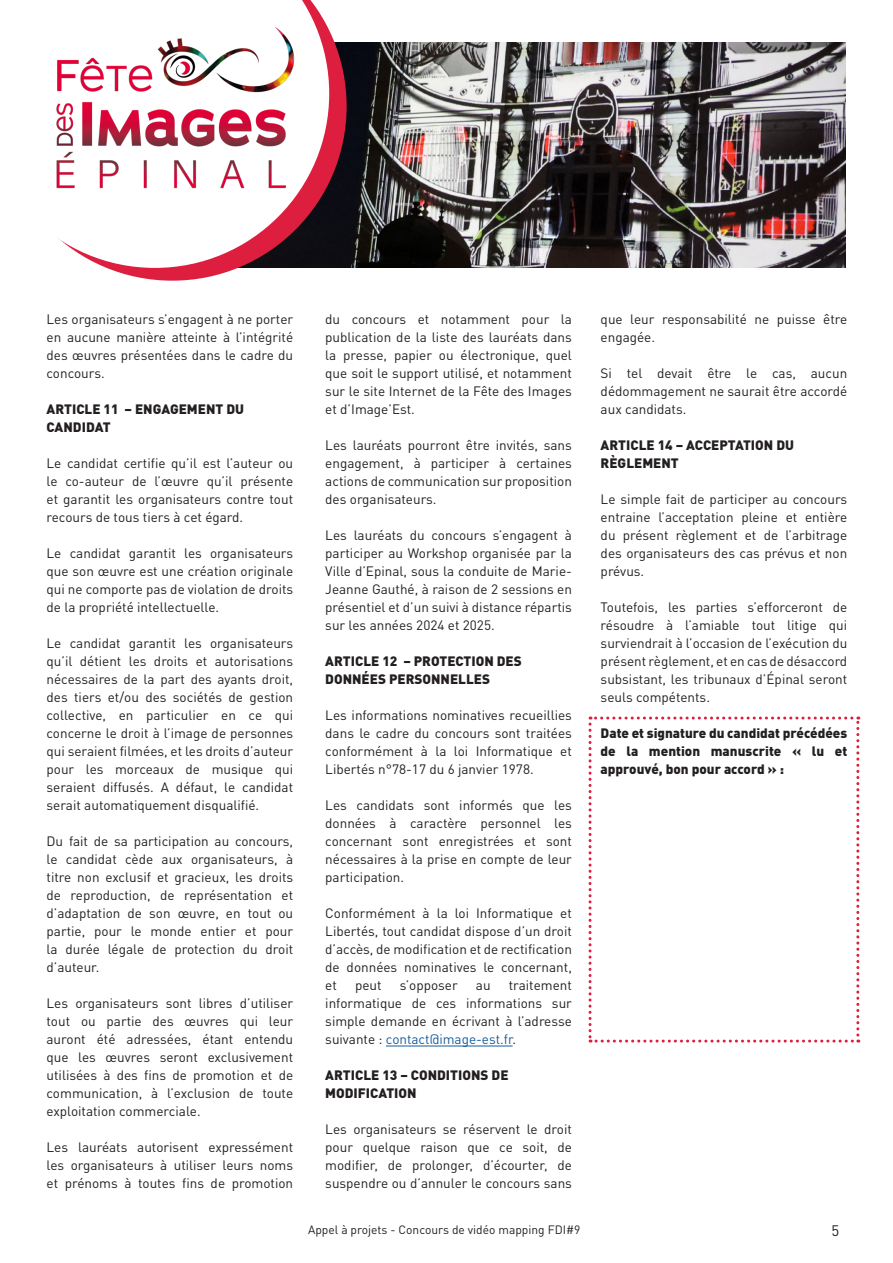
<style>
.page{position:relative;width:893px;height:1263px;background:#fff}
.page>*{position:absolute;margin:0;border:0;box-sizing:border-box;transform-origin:0 0}
.t1{font:15px "DINOT";color:#231f20}
.t2{font:13.5px/18px "DINOT";color:#231f20;text-align:justify}
.t3{font:900 13.5px/18px "DINOT";color:#231f20}
.t4{font:12px "DINOT";color:#231f20}
.s1{color:#175d9e}
</style>
<div class="page">
<hr style="left:386px;top:1046px;width:127px;height:1px;background:#175d9e">
<img style="left:347px;top:43px;width:498px;height:224px">
<svg style="left:107px;top:30px;width:240px;height:251px"></svg>
<img style="left:56px;top:0;width:273px;height:268px">
<svg style="left:589px;top:716px;width:270px;height:326px"></svg>
<p class="t2" style="left:47px;top:310px;width:248px">Les organisateurs s’engagent à ne porter en aucune manière atteinte à l’intégrité des œuvres présentées dans le cadre du concours.</p>
<p class="t3" style="left:47px;top:400px;width:199px">ARTICLE 11 – ENGAGEMENT DU<br>CANDIDAT</p>
<p class="t2" style="left:47px;top:454px;width:248px">Le candidat certifie qu’il est l’auteur ou le co-auteur de l’œuvre qu’il présente et garantit les organisateurs contre tout recours de tous tiers à cet égard.</p>
<p class="t2" style="left:47px;top:544px;width:248px">Le candidat garantit les organisateurs que son œuvre est une création originale qui ne comporte pas de violation de droits de la propriété intellectuelle.</p>
<p class="t2" style="left:47px;top:634px;width:248px">Le candidat garantit les organisateurs qu’il détient les droits et autorisations nécessaires de la part des ayants droit, des tiers et/ou des sociétés de gestion collective, en particulier en ce qui concerne le droit à l’image de personnes qui seraient filmées, et les droits d’auteur pour les morceaux de musique qui seraient diffusés. A défaut, le candidat serait automatiquement disqualifié.</p>
<p class="t2" style="left:47px;top:832px;width:248px">Du fait de sa participation au concours, le candidat cède aux organisateurs, à titre non exclusif et gracieux, les droits de reproduction, de représentation et d’adaptation de son œuvre, en tout ou partie, pour le monde entier et pour la durée légale de protection du droit d’auteur.</p>
<p class="t2" style="left:47px;top:994px;width:248px">Les organisateurs sont libres d’utiliser tout ou partie des œuvres qui leur auront été adressées, étant entendu que les œuvres seront exclusivement utilisées à des fins de promotion et de communication, à l’exclusion de toute exploitation commerciale.</p>
<p class="t2" style="left:47px;top:1138px;width:248px">Les lauréats autorisent expressément les organisateurs à utiliser leurs noms et prénoms à toutes fins de promotion</p>
<p class="t2" style="left:325px;top:310px;width:248px">du concours et notamment pour la publication de la liste des lauréats dans la presse, papier ou électronique, quel que soit le support utilisé, et notamment sur le site Internet de la Fête des Images et d’Image’Est.</p>
<p class="t2" style="left:325px;top:436px;width:248px">Les lauréats pourront être invités, sans engagement, à participer à certaines actions de communication sur proposition des organisateurs.</p>
<p class="t2" style="left:325px;top:526px;width:248px">Les lauréats du concours s’engagent à participer au Workshop organisée par la Ville d’Epinal, sous la conduite de Marie-Jeanne Gauthé, à raison de 2 sessions en présentiel et d’un suivi à distance répartis sur les années 2024 et 2025.</p>
<p class="t3" style="left:325px;top:652px;width:198px">ARTICLE 12 – PROTECTION DES<br>DONNÉES PERSONNELLES</p>
<p class="t2" style="left:325px;top:706px;width:248px">Les informations nominatives recueillies dans le cadre du concours sont traitées conformément à la loi Informatique et Libertés n°78-17 du 6 janvier 1978.</p>
<p class="t2" style="left:325px;top:796px;width:248px">Les candidats sont informés que les données à caractère personnel les concernant sont enregistrées et sont nécessaires à la prise en compte de leur participation.</p>
<p class="t2" style="left:325px;top:904px;width:248px">Conformément à la loi Informatique et Libertés, tout candidat dispose d’un droit d’accès, de modification et de rectification de données nominatives le concernant, et</p>
<p class="t2" style="left:325px;top:976px;width:248px;text-indent:183px">traitement informatique de ces informations sur simple demande en écrivant à l’adresse suivante : <span class="s1">contact@image-est.fr</span>.</p>
<p class="t3" style="left:325px;top:1066px;width:185px">ARTICLE 13 – CONDITIONS DE<br>MODIFICATION</p>
<p class="t2" style="left:325px;top:1120px;width:248px">Les organisateurs se réservent le droit pour quelque raison que ce soit, de modifier, de prolonger, d’écourter, de suspendre ou d’annuler le concours sans</p>
<p class="t2" style="left:355px;top:976px;width:28px">peut</p>
<p class="t2" style="left:400px;top:976px;width:59px">s’opposer</p>
<p class="t2" style="left:476px;top:976px;width:16px">au</p>
<p class="t2" style="left:601px;top:310px;width:248px">que leur responsabilité ne puisse être engagée.</p>
<p class="t2" style="left:601px;top:364px;width:248px">Si tel devait être le cas, aucun dédommagement ne saurait être accordé aux candidats.</p>
<p class="t3" style="left:601px;top:436px;width:195px">ARTICLE 14 – ACCEPTATION DU<br>RÈGLEMENT</p>
<p class="t2" style="left:601px;top:490px;width:248px">Le simple fait de participer au concours entraine l’acceptation pleine et entière du présent règlement et de l’arbitrage des organisateurs des cas prévus et non prévus.</p>
<p class="t2" style="left:601px;top:598px;width:248px">Toutefois, les parties s’efforceront de résoudre à l’amiable tout litige qui surviendrait à l’occasion de l’exécution du présent règlement, et en cas de désaccord subsistant, les tribunaux d’Épinal seront seuls compétents.</p>
<p class="t3" style="left:601px;top:724px;width:248px;text-align:justify">Date et signature du candidat précédées de la mention manuscrite « lu et approuvé, bon pour accord » :</p>
<p class="t4" style="left:308px;top:1222px;width:274px">Appel à projets - Concours de vidéo mapping FDI#9</p>
<p class="t1" style="left:831px;top:1221px;width:9px">5</p>
</div>
